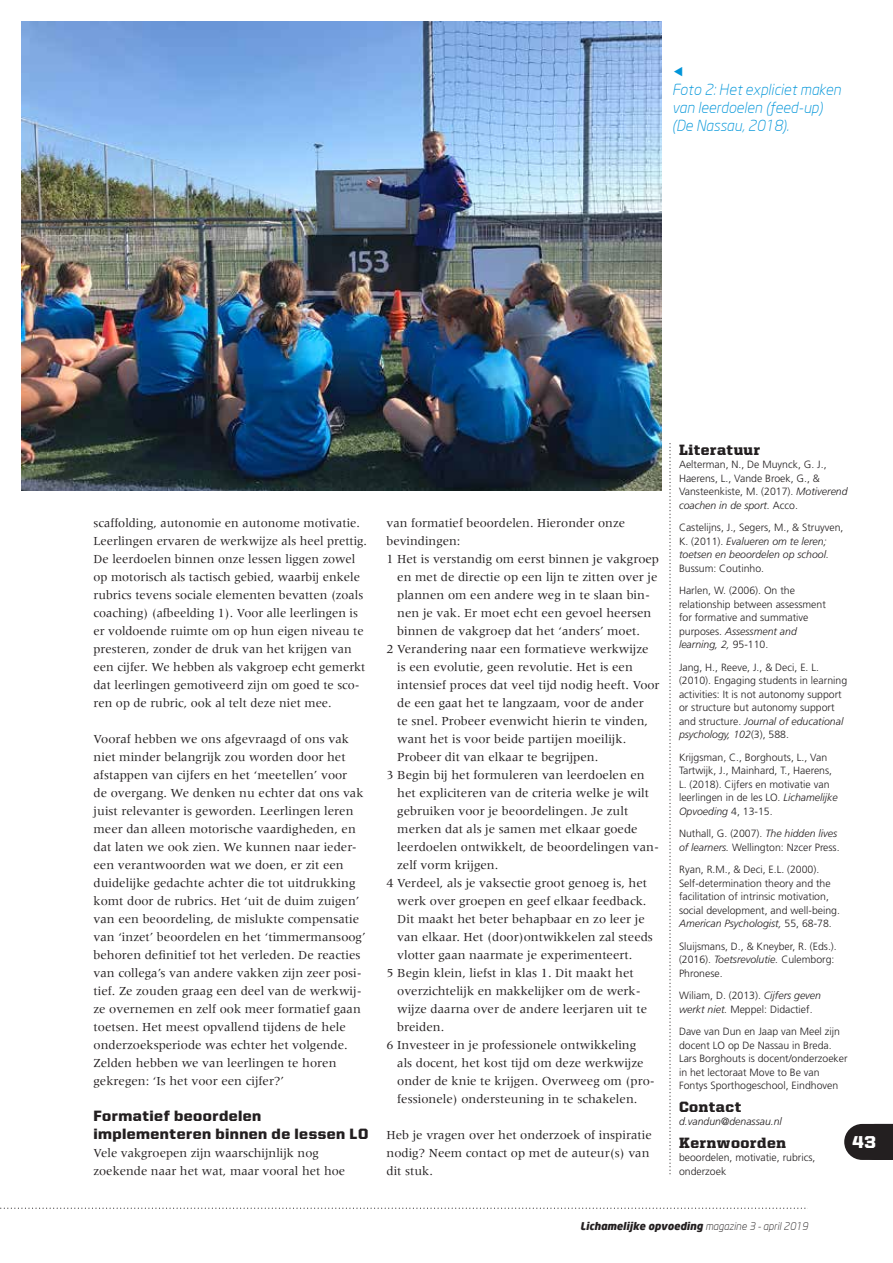
<style>
.page{position:relative;width:893px;height:1263px;background:#fff}
.page>*{position:absolute;margin:0;border:0;box-sizing:border-box;transform-origin:0 0}
.t1{font:900 17.25px "United Sans Reg";color:#fff}
.t2{font:italic 300 15px/18px "Neo Sans";color:#0095d9}
.t3{font:900 15px/18px "United Sans Reg";letter-spacing:.025em;color:#231f20}
.t4{font:900 15px "United Serif Reg";letter-spacing:.04em;color:#231f20}
.t5{font:12.75px/18px "Meridien LT Std";color:#231f20}
.t6{font:300 10.5px/13.5px "Frutiger LT Std";color:#231f20}
.t7{font:italic 300 10.5px/13.5px "Frutiger LT Std";color:#231f20}
.t8{font:italic 900 10.5px "Neo Sans";color:#231f20}
.s1{font-style:italic}
.s2{font-style:normal}
.s3{font-weight:300}
</style>
<div class="page">
<svg style="left:669px;top:444px;width:2px;height:731px"></svg>
<img style="left:21px;top:21px;width:640px;height:470px">
<svg style="left:844px;top:1124px;width:49px;height:36px;background:#353132"></svg>
<svg style="left:0;top:1207px;width:808px;height:2px"></svg>
<p class="t2" style="left:672px;top:80px;width:171px">Foto 2: Het expliciet maken van leerdoelen (feed-up) (De Nassau, 2018).</p>
<p class="t5" style="left:94px;top:513px;width:275px">scaffolding, autonomie en autonome motivatie.<br>Leerlingen ervaren de werkwijze als heel prettig.<br>De leerdoelen binnen onze lessen liggen zowel op motorisch als tactisch gebied, waarbij enkele rubrics tevens sociale elementen bevatten (zoals coaching) (afbeelding 1). Voor alle leerlingen is er voldoende ruimte om op hun eigen niveau te presteren, zonder de druk van het krijgen van een cijfer. We hebben als vakgroep echt gemerkt dat leerlingen gemotiveerd zijn om goed te sco&shy;ren op de rubric, ook al telt deze niet mee.</p>
<p class="t5" style="left:94px;top:729px;width:274px">Vooraf hebben we ons afgevraagd of ons vak niet minder belangrijk zou worden door het afstappen van cijfers en het ‘meetellen’ voor<br>de overgang. We denken nu echter dat ons vak juist relevanter is geworden. Leerlingen leren meer dan alleen motorische vaardigheden, en dat laten we ook zien. We kunnen naar ieder&shy;een verantwoorden wat we doen, er zit een duidelijke gedachte achter die tot uitdrukking komt door de rubrics. Het ‘uit de duim zuigen’ van een beoordeling, de mislukte compensatie van ‘inzet’ beoordelen en het ‘timmermansoog’ behoren definitief tot het verleden. De reacties van collega’s van andere vakken zijn zeer posi&shy;tief. Ze zouden graag een deel van de werkwij&shy;ze overnemen en zelf ook meer formatief gaan toetsen. Het meest opvallend tijdens de hele onderzoeksperiode was echter het volgende.<br>Zelden hebben we van leerlingen te horen gekregen: ‘Is het voor een cijfer?’</p>
<p class="t3" style="left:94px;top:1106px;width:276px">Formatief beoordelen implementeren binnen de lessen LO</p>
<p class="t5" style="left:94px;top:1143px;width:253px">Vele vakgroepen zijn waarschijnlijk nog zoekende naar het wat, maar vooral het hoe</p>
<p class="t5" style="left:386px;top:513px;width:240px">van formatief beoordelen. Hieronder onze</p>
<p class="t5" style="left:386px;top:531px;width:75px">bevindingen:</p>
<p class="t5" style="left:386px;top:549px;width:274px">1 Het is verstandig om eerst binnen je vakgroep</p>
<p class="t5" style="left:397px;top:567px;width:262px">en met de directie op een lijn te zitten over je</p>
<p class="t5" style="left:397px;top:585px;width:254px">plannen om een andere weg in te slaan bin-</p>
<p class="t5" style="left:397px;top:603px;width:256px">nen je vak. Er moet echt een gevoel heersen</p>
<p class="t5" style="left:397px;top:621px;width:244px">binnen de vakgroep dat het ‘anders’ moet.</p>
<p class="t5" style="left:386px;top:639px;width:264px">2 Verandering naar een formatieve werkwijze</p>
<p class="t5" style="left:397px;top:657px;width:237px">is een evolutie, geen revolutie. Het is een</p>
<p class="t5" style="left:397px;top:675px;width:264px">intensief proces dat veel tijd nodig heeft. Voor</p>
<p class="t5" style="left:397px;top:693px;width:248px">de een gaat het te langzaam, voor de ander</p>
<p class="t5" style="left:397px;top:711px;width:252px">te snel. Probeer evenwicht hierin te vinden,</p>
<p class="t5" style="left:397px;top:729px;width:230px">want het is voor beide partijen moeilijk.</p>
<p class="t5" style="left:397px;top:747px;width:203px">Probeer dit van elkaar te begrijpen.</p>
<p class="t5" style="left:386px;top:765px;width:260px">3 Begin bij het formuleren van leerdoelen en</p>
<p class="t5" style="left:397px;top:783px;width:253px">het expliciteren van de criteria welke je wilt</p>
<p class="t5" style="left:397px;top:801px;width:233px">gebruiken voor je beoordelingen. Je zult</p>
<p class="t5" style="left:397px;top:819px;width:242px">merken dat als je samen met elkaar goede</p>
<p class="t5" style="left:397px;top:837px;width:263px">leerdoelen ontwikkelt, de beoordelingen van-</p>
<p class="t5" style="left:397px;top:855px;width:103px">zelf vorm krijgen.</p>
<p class="t5" style="left:386px;top:873px;width:262px">4 Verdeel, als je vaksectie groot genoeg is, het</p>
<p class="t5" style="left:397px;top:891px;width:251px">werk over groepen en geef elkaar feedback.</p>
<p class="t5" style="left:397px;top:909px;width:249px">Dit maakt het beter behapbaar en zo leer je</p>
<p class="t5" style="left:397px;top:927px;width:257px">van elkaar. Het (door)ontwikkelen zal steeds</p>
<p class="t5" style="left:397px;top:945px;width:237px">vlotter gaan naarmate je experimenteert.</p>
<p class="t5" style="left:386px;top:963px;width:249px">5 Begin klein, liefst in klas 1. Dit maakt het</p>
<p class="t5" style="left:397px;top:981px;width:245px">overzichtelijk en makkelijker om de werk-</p>
<p class="t5" style="left:397px;top:999px;width:251px">wijze daarna over de andere leerjaren uit te</p>
<p class="t5" style="left:397px;top:1017px;width:48px">breiden.</p>
<p class="t5" style="left:386px;top:1035px;width:251px">6 Investeer in je professionele ontwikkeling</p>
<p class="t5" style="left:397px;top:1053px;width:248px">als docent, het kost tijd om deze werkwijze</p>
<p class="t5" style="left:397px;top:1071px;width:259px">onder de knie te krijgen. Overweeg om (pro-</p>
<p class="t5" style="left:397px;top:1089px;width:242px">fessionele) ondersteuning in te schakelen.</p>
<p class="t5" style="left:386px;top:1125px;width:267px">Heb je vragen over het onderzoek of inspiratie nodig? Neem contact op met de auteur(s) van dit stuk.</p>
<p class="t4" style="left:679px;top:441px;width:83px">Literatuur</p>
<p class="t6" style="left:679px;top:458px;width:170px">Aelterman, N., De Muynck, G. J.,<br>Haerens, L., Vande Broek, G., &amp;<br>Vansteenkiste, M. (2017). <span class="s1">Motiverend coachen in de sport.</span> Acco.</p>
<p class="t7" style="left:679px;top:521px;width:166px"><span class="s2">Castelijns, J., Segers, M., &amp; Struyven,<br>K. (2011).</span> Evalueren om te leren; toetsen en beoordelen op school.</p>
<p class="t6" style="left:679px;top:557px;width:117px;line-height:22.5px">Bussum: Coutinho.<br>Harlen, W. (2006). On the</p>
<p class="t6" style="left:679px;top:597px;width:148px">relationship between assessment for formative and summative purposes. <span class="s1">Assessment and learning, 2,</span> 95-110.</p>
<p class="t6" style="left:679px;top:660px;width:170px">Jang, H., Reeve, J., &amp; Deci, E. L. (2010). Engaging students in learning activities: It is not autonomy support or structure but autonomy support and structure. <span class="s1">Journal of educational psychology, 102</span>(3), 588.</p>
<p class="t6" style="left:679px;top:750px;width:160px">Krijgsman, C., Borghouts, L., Van Tartwijk, J., Mainhard, T., Haerens, L. (2018). Cijfers en motivatie van leerlingen in de les LO. <span class="s1">Lichamelijke Opvoeding</span> 4, 13-15.</p>
<p class="t6" style="left:679px;top:827px;width:162px">Nuthall, G. (2007). <span class="s1">The hidden lives of learners.</span> Wellington: Nzcer Press.</p>
<p class="t6" style="left:679px;top:863px;width:163px">Ryan, R.M., &amp; Deci, E.L. (2000).<br>Self-determination theory and the facilitation of intrinsic motivation, social development, and well-being.<br><span class="s1">American Psychologist,</span> 55, 68-78.</p>
<p class="t6" style="left:679px;top:939px;width:159px">Sluijsmans, D., &amp; Kneyber, R. (Eds.). (2016). <span class="s1">Toetsrevolutie.</span> Culemborg:<br>Phronese.</p>
<p class="t6" style="left:679px;top:989px;width:144px">Wiliam, D. (2013). <span class="s1">Cijfers geven werkt niet.</span> Meppel: Didactief.</p>
<p class="t6" style="left:679px;top:1025px;width:170px">Dave van Dun en Jaap van Meel zijn docent LO op De Nassau in Breda.<br>Lars Borghouts is docent/onderzoeker in het lectoraat Move to Be van Fontys Sporthogeschool, Eindhoven</p>
<p class="t4" style="left:679px;top:1098px;width:64px">Contact</p>
<p class="t7" style="left:679px;top:1115px;width:104px">d.vandun@denassau.nl</p>
<p class="t4" style="left:679px;top:1134px;width:108px">Kernwoorden</p>
<p class="t6" style="left:679px;top:1151px;width:138px">beoordelen, motivatie, rubrics, onderzoek</p>
<h1 class="t1" style="left:852px;top:1133px;width:25px">43</h1>
<p class="t8" style="left:580px;top:1219px;width:229px">Lichamelijke opvoeding <span class="s3">magazine 3 - april 2019</span></p>
</div>
